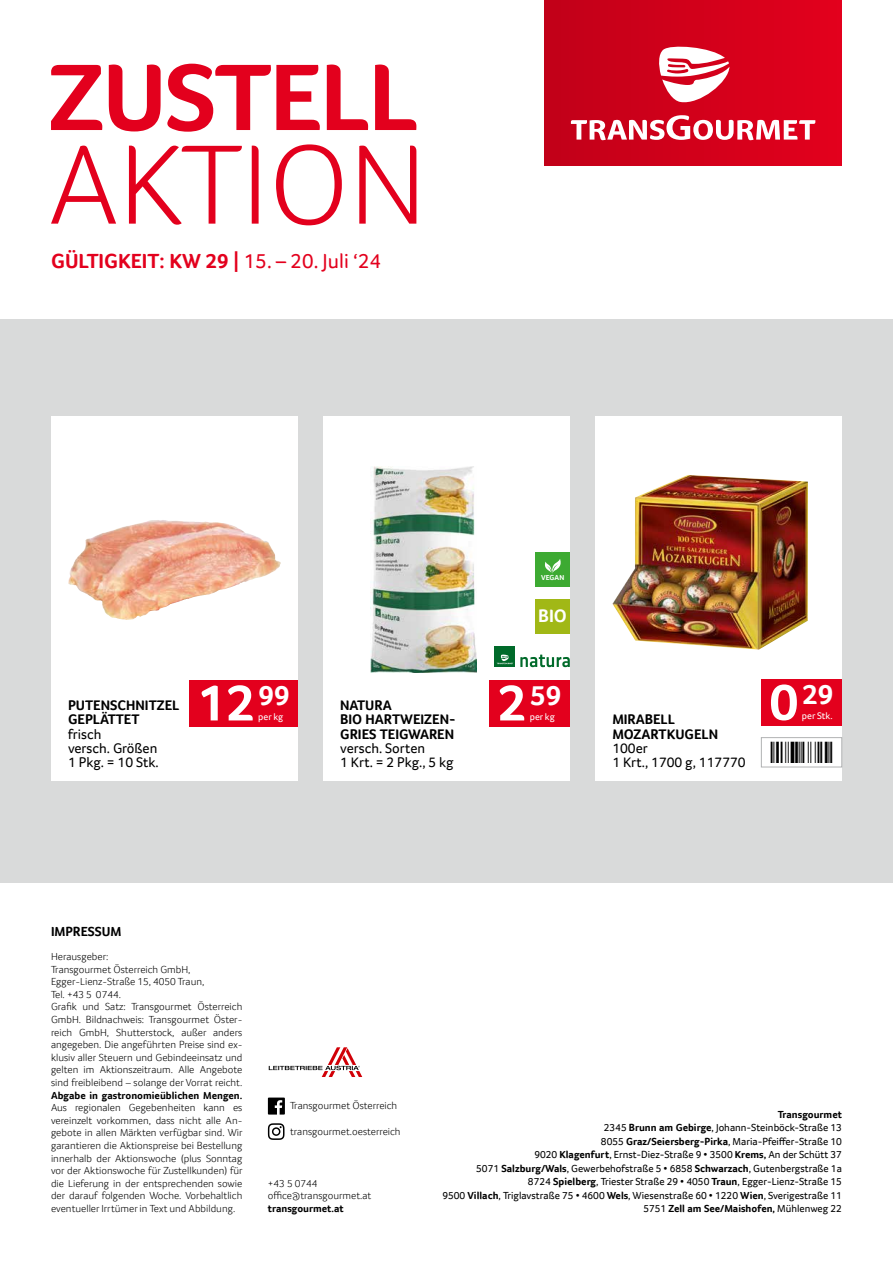
<style>
.page{position:relative;width:893px;height:1263px;background:#fff}
.page>*{position:absolute;margin:0;border:0;box-sizing:border-box;transform-origin:0 0}
.t1{font:700 52.5px "Transgourmet";color:#fff}
.t2{font:700 28.5px "Transgourmet";color:#fff}
.t3{font:700 21px "Transgourmet";color:#e3001d}
.t4{font:700 18.45px "Transgourmet";color:#fff}
.t5{font:14.25px/14.2px "Transgourmet";color:#000}
.t6{font:700 14.25px/14.2px "Transgourmet";color:#000}
.t7{font:700 13.5px "Transgourmet";color:#000}
.t8{font:300 10.5px/12.6px "Transgourmet";color:#000}
.t9{font:10.5px/13.5px "Transgourmet";color:#000;text-align:right}
.t10{font:700 10.5px "Transgourmet";color:#000}
.t11{font:9.75px "Transgourmet";color:#fff}
.t12{font:700 7.5px "Transgourmet";letter-spacing:.02em;color:#fff}
.s1{font-weight:400}
.s2{font-size:52.5px}
.s3{font-weight:700}
</style>
<div class="page">
<div style="left:544px;top:0;width:298px;height:166px;background:linear-gradient(to right,#c10018,#e3001c)"></div>
<svg style="left:571px;top:115px;width:244px;height:25px"></svg>
<svg style="left:658px;top:47px;width:71px;height:58px"></svg>
<svg style="left:51px;top:64px;width:365px;height:68px"></svg>
<svg style="left:51px;top:144px;width:365px;height:81px"></svg>
<svg style="left:268px;top:1097px;width:17px;height:17px"></svg>
<svg style="left:268px;top:1123px;width:16px;height:17px"></svg>
<svg style="left:269px;top:1047px;width:93px;height:30px"></svg>
<div style="left:0;top:319px;width:893px;height:563px;background:#d9dada"></div>
<svg style="left:51px;top:416px;width:247px;height:364px;background:#fcf1ed"></svg>
<div style="left:323px;top:416px;width:247px;height:364px;background:#fff"></div>
<div style="left:595px;top:416px;width:247px;height:364px;background:#fff"></div>
<svg style="left:520px;top:655px;width:50px;height:12px"></svg>
<div style="left:495px;top:646px;width:20px;height:21px;background:#006a2a"></div>
<svg style="left:497px;top:654px;width:16px;height:10px"></svg>
<img style="left:105px;top:520px;width:57px;height:12px">
<img style="left:370px;top:466px;width:106px;height:206px">
<div style="left:535px;top:600px;width:35px;height:34px;background:#a1b816"></div>
<div style="left:536px;top:553px;width:34px;height:34px;background:#3daa32"></div>
<svg style="left:545px;top:559px;width:16px;height:15px"></svg>
<img style="left:612px;top:475px;width:196px;height:175px">
<div style="left:189px;top:680px;width:109px;height:47px;background:#e3001d"></div>
<div style="left:489px;top:680px;width:81px;height:47px;background:#e3001d"></div>
<div style="left:761px;top:679px;width:81px;height:47px;background:#e3001d"></div>
<div style="left:761px;top:737px;width:81px;height:30px;border:1px solid #b1b2b3"></div>
<h3 class="t3" style="left:51px;top:248px;width:332px">GÜLTIGKEIT: KW 29 | <span class="s1">15. – 20. Juli ‘24</span></h3>
<h3 class="t6" style="left:68px;top:698px;width:113px">PUTENSCHNITZEL<br>GEPLÄTTET</h3>
<h3 class="t5" style="left:68px;top:727px;width:92px">frisch<br>versch. Größen<br>1 Pkg. = 10 Stk.</h3>
<h1 class="t1" style="left:197px;top:672px;width:94px">12<sup>99</sup></h1>
<p class="t11" style="left:258px;top:711px;width:27px">per kg</p>
<h3 class="t6" style="left:340px;top:698px;width:117px">NATURA<br>BIO HARTWEIZEN-<br>GRIES TEIGWAREN</h3>
<h3 class="t5" style="left:340px;top:741px;width:115px">versch. Sorten<br>1 Krt. = 2 Pkg., 5 kg</h3>
<p class="t12" style="left:541px;top:573px;width:25px">VEGAN</p>
<h3 class="t4" style="left:538px;top:605px;width:30px">BIO</h3>
<h2 class="t2" style="left:497px;top:678px;width:66px"><span class="s2">2</span>59</h2>
<p class="t11" style="left:530px;top:711px;width:27px">per kg</p>
<h3 class="t6" style="left:612px;top:712px;width:107px">MIRABELL<br>MOZARTKUGELN</h3>
<h3 class="t5" style="left:612px;top:741px;width:135px">100er<br>1 Krt., 1700 g, 117770</h3>
<h2 class="t2" style="left:769px;top:678px;width:66px"><span class="s2">0</span>29</h2>
<p class="t11" style="left:802px;top:710px;width:32px">per Stk.</p>
<p class="t7" style="left:51px;top:923px;width:72px">IMPRESSUM</p>
<p class="t8" style="left:51px;top:950px;width:193px">Herausgeber:<br>Transgourmet Österreich GmbH, Egger-Lienz-Straße 15, 4050 Traun,<br>Tel. +43 5 0744.<br>Grafik und Satz: Transgourmet Österreich GmbH. Bildnachweis: Transgourmet Öster&shy;reich GmbH, Shutterstock, außer anders angegeben. Die angeführten Preise sind ex&shy;klusiv aller Steuern und Gebindeeinsatz und gelten im Aktionszeitraum. Alle Angebote sind freibleibend – solange der Vorrat reicht.</p>
<p class="t10" style="left:51px;top:1089px;width:193px">Abgabe in gastronomieüblichen Mengen.</p>
<p class="t8" style="left:51px;top:1101px;width:193px;text-align:justify">Aus regionalen Gegebenheiten kann es vereinzelt vorkommen, dass nicht alle An&shy;gebote in allen Märkten verfügbar sind. Wir garantieren die Aktionspreise bei Bestellung innerhalb der Aktionswoche (plus Sonntag vor der Aktionswoche für Zustellkunden) für die Lieferung in der entsprechenden sowie der darauf folgenden Woche. Vorbehaltlich eventueller Irrtümer in Text und Abbildung.</p>
<p class="t9" style="left:442px;top:1107px;width:401px"><span class="s3">Transgourmet<br></span>2345 <span class="s3">Brunn am Gebirge</span>, Johann-Steinböck-Straße 13<br>8055 <span class="s3">Graz/Seiersberg-Pirka</span>, Maria-Pfeiffer-Straße 10<br>9020 <span class="s3">Klagenfurt</span>, Ernst-Diez-Straße 9 • 3500 <span class="s3">Krems,</span> An der Schütt 37<br>5071 <span class="s3">Salzburg/Wals</span>, Gewerbehofstraße 5 • 6858 <span class="s3">Schwarzach</span>, Gutenbergstraße 1a<br>8724 <span class="s3">Spielberg</span>, Triester Straße 29 • 4050 <span class="s3">Traun</span>, Egger-Lienz-Straße 15<br>9500 <span class="s3">Villach</span>, Triglavstraße 75 • 4600 <span class="s3">Wels</span>, Wiesenstraße 60 • 1220 <span class="s3">Wien</span>, Sverigestraße 11<br>5751 <span class="s3">Zell am See/Maishofen,</span> Mühlenweg 22</p>
<p class="t8" style="left:290px;top:1099px;width:109px">Transgourmet Österreich</p>
<p class="t8" style="left:290px;top:1125px;width:112px">transgourmet.oesterreich</p>
<p class="t8" style="left:268px;top:1177px;width:105px">+43 5 0744 office@transgourmet.at</p>
<p class="t10" style="left:268px;top:1202px;width:77px">transgourmet.at</p>
</div>
